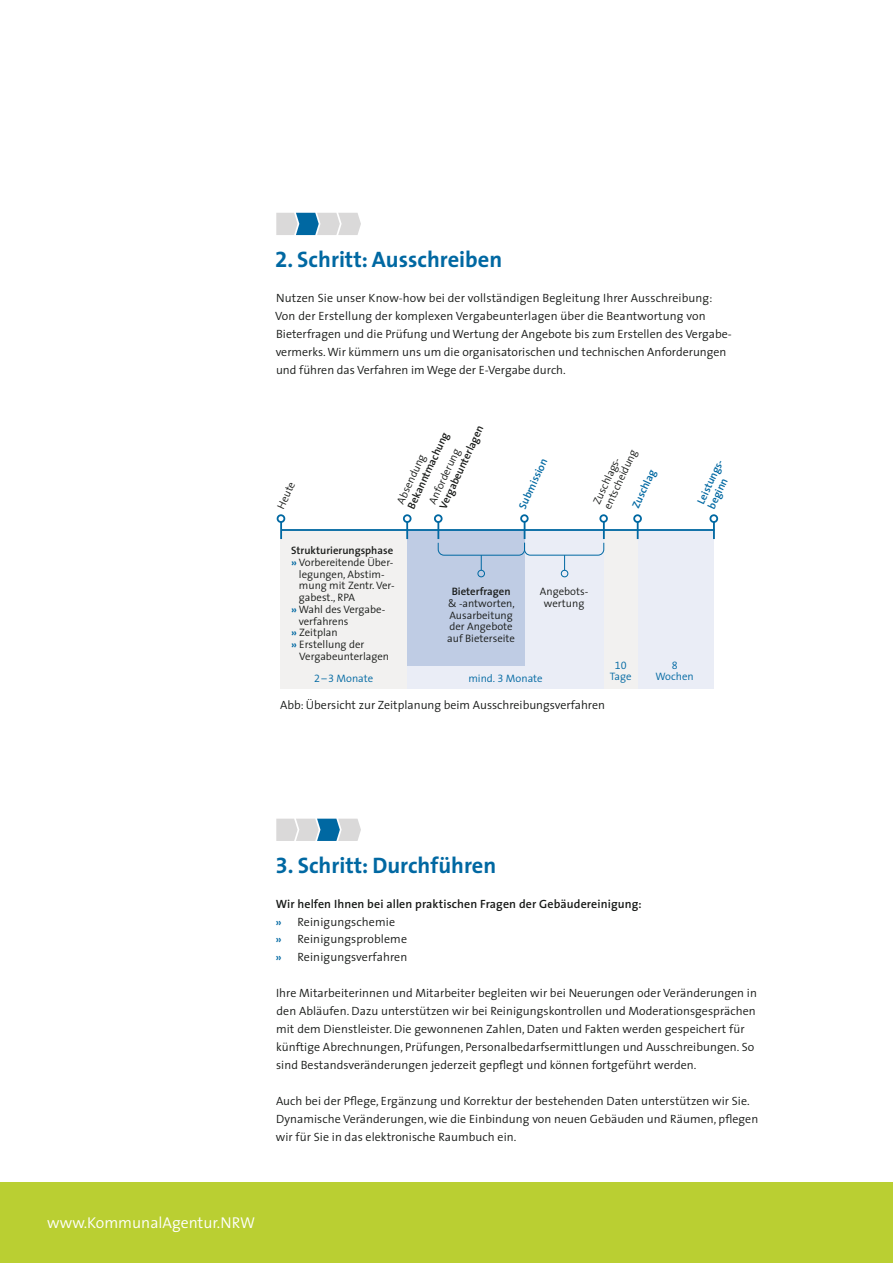
<style>
.page{position:relative;width:893px;height:1263px;background:#fff}
.page>*{position:absolute;margin:0;border:0;box-sizing:border-box;transform-origin:0 0}
.t1{font:700 22.5px "The Sans";color:#0068a2}
.t2{font:300 15.75px "The Sans";color:#fff}
.t3{font:300 12px/18px "The Sans";letter-spacing:.005em;color:#181a18}
.t4{font:600 12px/18px "The Sans";letter-spacing:.01em;color:#181a18}
.t5{font:300 10.8px/11.7px "The Sans";color:#181a18}
.t6{font:600 10.8px "The Sans";color:#181a18}
.t7{font:600 10.8px/11.7px "The Sans";color:#0068a2}
.t8{font:300 10.8px "The Sans";color:#0068a2}
.t9{font:10.8px "The Sans Semi Light Expert";color:#0068a2}
.s1{font-family:"The Sans Bold Expert";font-weight:400}
.s2{font-weight:700;color:#0068a2}
.s3{font-family:"The Sans Semi Light Expert";font-weight:400}
.s4{color:#0068a2}
.s5{font-weight:300}
</style>
<div class="page">
<div style="left:0;top:1182px;width:893px;height:81px;background:#bacf32"></div>
<svg style="left:276px;top:213px;width:85px;height:22px;background:#abc2cf"></svg>
<div style="left:280px;top:530px;width:127px;height:158px;background:#f2f1f0"></div>
<div style="left:407px;top:530px;width:197px;height:158px;background:#eaedf6"></div>
<div style="left:407px;top:530px;width:117px;height:136px;background:#bfcce4"></div>
<div style="left:637px;top:530px;width:77px;height:158px;background:#eaedf6"></div>
<div style="left:604px;top:530px;width:33px;height:158px;background:#f2f1f0"></div>
<svg style="left:280px;top:523px;width:2px;height:16px"></svg>
<svg style="left:406px;top:523px;width:2px;height:16px"></svg>
<hr style="left:282px;top:529px;width:432px;height:2px;background:#0068a2">
<svg style="left:713px;top:523px;width:2px;height:16px"></svg>
<div style="left:277px;top:514px;width:8px;height:9px;border:2px solid #0068a2;border-radius:50%"></div>
<div style="left:403px;top:514px;width:8px;height:9px;border:2px solid #0068a2;border-radius:50%"></div>
<div style="left:434px;top:514px;width:8px;height:9px;border:2px solid #0068a2;border-radius:50%"></div>
<div style="left:520px;top:514px;width:9px;height:9px;border:2px solid #0068a2;border-radius:50%"></div>
<svg style="left:637px;top:523px;width:1px;height:16px"></svg>
<div style="left:599px;top:514px;width:9px;height:9px;border:2px solid #0068a2;border-radius:50%"></div>
<div style="left:633px;top:514px;width:9px;height:9px;border:2px solid #0068a2;border-radius:50%"></div>
<div style="left:709px;top:514px;width:9px;height:9px;border:2px solid #0068a2;border-radius:50%"></div>
<div style="left:561px;top:570px;width:7px;height:7px;border:1px solid #0068a2;border-radius:50%"></div>
<svg style="left:437px;top:521px;width:168px;height:49px"></svg>
<div style="left:477px;top:570px;width:8px;height:7px;border:1px solid #0068a2;border-radius:50%"></div>
<svg style="left:276px;top:819px;width:85px;height:22px;background:#abc2cf"></svg>
<h1 class="t1" style="left:275px;top:249px;width:229px"><span class="s1">2</span>. Schritt: Ausschreiben</h1>
<p class="t3" style="left:275px;top:290px;width:458px">Nutzen Sie unser Know-how bei der vollständigen Begleitung Ihrer Ausschreibung:<br>Von der Erstellung der komplexen Vergabeunter lagen über die Beantwortung von Bieterfragen und die Prüfung und Wertung der Angebote bis zum Erstellen des Vergabe&shy;vermerks. Wir kümmern uns um die organisatorischen und technischen Anforderungen und führen das Verfahren im Wege der E-Vergabe durch.</p>
<p class="t5" style="left:276px;top:506px;width:30px;rotate:-65deg">Heute</p>
<p class="t6" style="left:439px;top:506px;width:92px;rotate:-65deg">Vergabeunterlagen</p>
<p class="t6" style="left:407px;top:506px;width:85px;rotate:-65deg">Bekanntmachung</p>
<p class="t5" style="left:427px;top:501px;width:61px;rotate:-65deg">Anforderung</p>
<p class="t5" style="left:395px;top:501px;width:55px;rotate:-65deg">Absendung</p>
<p class="t7" style="left:517px;top:506px;width:55px;rotate:-65deg">Submission</p>
<p class="t5" style="left:602px;top:506px;width:65px;rotate:-65deg">entscheidung</p>
<p class="t5" style="left:592px;top:501px;width:53px;rotate:-65deg">Zuschlags-</p>
<p class="t7" style="left:630px;top:506px;width:43px;rotate:-65deg">Zuschlag</p>
<p class="t7" style="left:696px;top:501px;width:51px;rotate:-65deg">Leistungs&shy;beginn</p>
<p class="t6" style="left:291px;top:547px;width:104px">Strukturierungsphase</p>
<p class="t5" style="left:291px;top:557px;width:104px"><span class="s2">»</span> Vorbereitende Über-</p>
<p class="t5" style="left:299px;top:569px;width:87px">legungen, Abstim-</p>
<p class="t5" style="left:299px;top:581px;width:97px">mung mit Zentr. Ver-</p>
<p class="t5" style="left:299px;top:592px;width:58px">gabest., RPA</p>
<p class="t5" style="left:291px;top:604px;width:96px"><span class="s2">»</span> Wahl des Vergabe-</p>
<p class="t5" style="left:299px;top:616px;width:51px">verfahrens</p>
<p class="t5" style="left:291px;top:628px;width:48px"><span class="s2">»</span> Zeitplan</p>
<p class="t5" style="left:291px;top:639px;width:75px"><span class="s2">»</span> Erstellung der</p>
<p class="t5" style="left:299px;top:651px;width:91px">Vergabeunterlagen</p>
<p class="t6" style="left:452px;top:588px;width:60px">Bieterfragen</p>
<p class="t5" style="left:447px;top:598px;width:69px">&amp; -antworten,<br>Ausarbeitung der Angebote auf Bieterseite</p>
<p class="t5" style="left:540px;top:587px;width:50px;text-align:center">Angebots&shy;wertung</p>
<p class="t8" style="left:314px;top:674px;width:60px"><span class="s3">2</span> – <span class="s3">3</span> Monate</p>
<p class="t8" style="left:468px;top:674px;width:76px">mind. <span class="s3">3</span> Monate</p>
<p class="t9" style="left:615px;top:658px;width:13px">10</p>
<p class="t8" style="left:610px;top:672px;width:23px">Tage</p>
<p class="t3" style="left:280px;top:697px;width:326px">Abb: Übersicht zur Zeitplanung beim Ausschreibungsverfahren</p>
<p class="t9" style="left:672px;top:658px;width:7px">8</p>
<p class="t8" style="left:655px;top:672px;width:40px">Wochen</p>
<h1 class="t1" style="left:275px;top:855px;width:222px"><span class="s1">3</span>. Schritt: Durchführen</h1>
<p class="t4" style="left:275px;top:896px;width:368px">Wir helfen Ihnen bei allen praktischen Fragen der Gebäudereinigung: <span class="s4">»</span> <span class="s5">Reinigungschemie<br></span><span class="s4">»</span> <span class="s5">Reinigungsprobleme<br></span><span class="s4">»</span> <span class="s5">Reinigungsverfahren</span></p>
<p class="t3" style="left:276px;top:985px;width:482px">Ihre Mitarbeiterinnen und Mitarbeiter begleiten wir bei Neuerungen oder Veränderungen in den Abläufen. Dazu unterstützen wir bei Reini gungskontrollen und Moderationsgesprächen mit dem Dienst leister. Die gewonnenen Zahlen, Daten und Fakten werden gespeichert für künftige Abrechnungen, Prüfungen, Personalbedarfsermit tlun gen und Ausschreibungen. So sind Bestandsveränderungen jederzeit gepflegt und können fortgeführt werden.</p>
<p class="t3" style="left:276px;top:1093px;width:484px">Auch bei der Pflege, Ergänzung und Korrektur der bestehenden Daten unterstützen wir Sie.<br>Dynamische Veränderungen, wie die Einbindung von neuen Gebäuden und Räumen, pflegen wir für Sie in das elektronische Raumbuch ein.</p>
<h2 class="t2" style="left:47px;top:1216px;width:210px">www.KommunalAgentur.NRW</h2>
</div>
